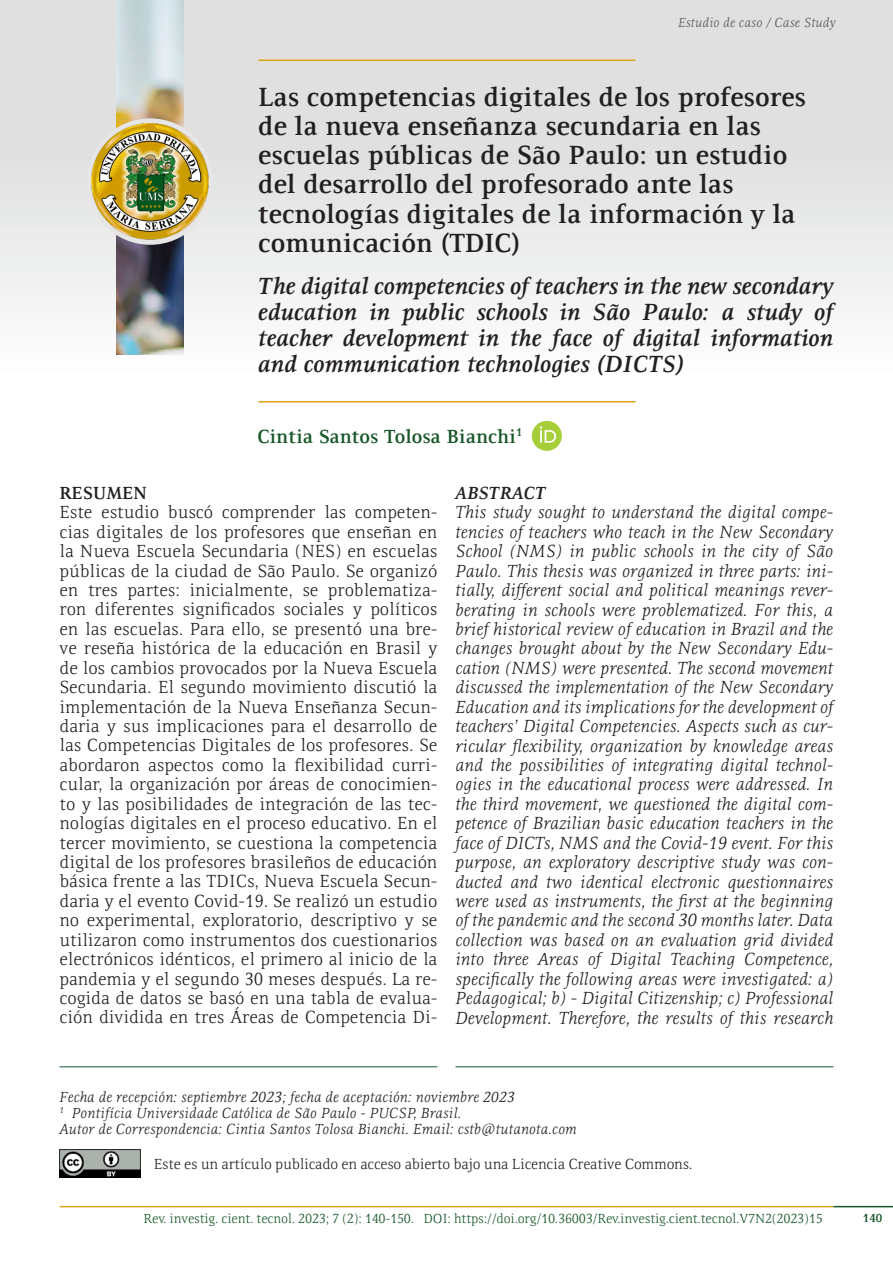
<style>
.page{position:relative;width:893px;height:1263px;background:#fff}
.page>*{position:absolute;margin:0;border:0;box-sizing:border-box;transform-origin:0 0}
.t1{font:700 27px/29.1px "Resavska ITC Std";color:#231f20}
.t2{font:italic 700 24px/26px "Resavska ITC Std";color:#231f20;text-align:justify}
.t3{font:700 19.5px "Resavska ITC Std";color:#175729}
.Normal_Inglés{font:italic 300 18px/19.4px "Resavska ITC Std";letter-spacing:-.01em;color:#231f20;text-align:justify}
.t4{font:300 18px/19.5px "Resavska ITC Std";letter-spacing:-.01em;color:#231f20;text-align:justify}
.Normal_Inglés-2{font:italic 700 18px "Resavska ITC Std";color:#231f20}
.t5{font:700 18px "Resavska ITC Std";color:#231f20}
.Normal_Inglés-3{font:italic 300 15px "Resavska ITC Std";color:#231f20}
.t6{font:300 15px "Resavska ITC Std";letter-spacing:-.02em;color:#231f20}
.t7{font:300 13.5px "Resavska ITC Std";letter-spacing:-.02em;color:#175729}
.Normal_Inglés-4{font:italic 300 13.5px "Resavska ITC Std";color:#57585a}
.t8{font:700 12px "Resavska ITC Std";color:#175729}
</style>
<div class="page">
<hr style="left:60px;top:1206px;width:773px;height:1px;background:#dca40d">
<hr style="left:833px;top:1206px;width:60px;height:1px;background:#175729">
<div style="left:0;top:0;width:893px;height:425px;background:linear-gradient(to bottom,#d7d8d7,#fefffe)"></div>
<img style="left:117px;top:0;width:67px;height:354px">
<div style="left:87px;top:118px;width:126px;height:127px;background:#e6e6e6;border-radius:50%"></div>
<img style="left:92px;top:123px;width:117px;height:117px">
<hr style="left:258px;top:401px;width:377px;height:1px;background:#dca40d">
<hr style="left:258px;top:60px;width:377px;height:1px;background:#dca40d">
<hr style="left:60px;top:1066px;width:377px;height:1px;background:#175729">
<hr style="left:455px;top:1066px;width:378px;height:1px;background:#175729">
<img style="left:60px;top:1149px;width:81px;height:29px">
<div style="left:532px;top:421px;width:30px;height:30px;background:#a6ce39;border-radius:50%"></div>
<svg style="left:540px;top:426px;width:16px;height:17px"></svg>
<p class="Normal_Inglés-4" style="left:678px;top:15px;width:159px">Estudio de caso / Case Study</p>
<p class="t1" style="left:258px;top:82px;width:549px">Las competencias digitales de los profesores de la nueva enseñanza secundaria en las escuelas públicas de São Paulo: un estudio del desarrollo del profesorado ante las tecnologías digitales de la información y la comunicación (TDIC)</p>
<p class="t2" style="left:258px;top:273px;width:577px">The digital competencies of teachers in the new secondary education in public schools in São Paulo: a study of teacher development in the face of digital information and communication technologies (DICTS)</p>
<p class="t3" style="left:257px;top:425px;width:266px">Cintia Santos Tolosa Bianchi<sup>1</sup></p>
<p class="t5" style="left:60px;top:482px;width:89px">RESUMEN</p>
<p class="t4" style="left:60px;top:503px;width:379px">Este estudio buscó comprender las competen&shy;cias digitales de los profesores que enseñan en la Nueva Escuela Secundaria (NES) en escuelas públicas de la ciudad de São Paulo. Se organizó en tres partes: inicialmente, se problematiza&shy;ron diferentes significados sociales y políticos en las escuelas. Para ello, se presentó una bre&shy;ve reseña histórica de la educación en Brasil y de los cambios provocados por la Nueva Escuela Secundaria. El segundo movimiento discutió la implementación de la Nueva Enseñanza Secun&shy;daria y sus implicaciones para el desarrollo de las Competencias Digitales de los profesores. Se abordaron aspectos como la flexibilidad curri&shy;cular, la organización por áreas de conocimien&shy;to y las posibilidades de integración de las tec&shy;nologías digitales en el proceso educativo. En el tercer movimiento, se cuestiona la competencia digital de los profesores brasileños de educación básica frente a las TDICs, Nueva Escuela Secun&shy;daria y el evento Covid-19. Se realizó un estudio no experimental, exploratorio, descriptivo y se utilizaron como instrumentos dos cuestionarios electrónicos idénticos, el primero al inicio de la pandemia y el segundo 30 meses después. La re&shy;cogida de datos se basó en una tabla de evalua&shy;ción dividida en tres Áreas de Competencia Di-</p>
<p class="Normal_Inglés-2" style="left:455px;top:482px;width:92px">ABSTRACT</p>
<p class="Normal_Inglés" style="left:455px;top:503px;width:379px">This study sought to understand the digital compe&shy;tencies of teachers who teach in the New Secondary School (NMS) in public schools in the city of São Paulo. This thesis was organized in three parts: ini&shy;tially, different social and political meanings rever&shy;berating in schools were problematized. For this, a brief historical review of education in Brazil and the changes brought about by the New Secondary Edu&shy;cation (NMS) were presented. The second movement discussed the implementation of the New Secondary Education and its implications for the development of teachers’ Digital Competencies. Aspects such as cur&shy;ricular flexibility, organization by knowledge areas and the possibilities of integrating digital technol&shy;ogies in the educational process were addressed. In the third movement, we questioned the digital com&shy;petence of Brazilian basic education teachers in the face of DICTs, NMS and the Covid-19 event. For this purpose, an exploratory descriptive study was con&shy;ducted and two identical electronic questionnaires were used as instruments, the first at the beginning of the pandemic and the second 30 months later. Data collection was based on an evaluation grid divided into three Areas of Digital Teaching Competence, specifically the following areas were investigated: a)<br>Pedagogical; b) - Digital Citizenship; c) Professional Development. Therefore, the results of this research</p>
<p class="Normal_Inglés-3" style="left:60px;top:1089px;width:457px">Fecha de recepción: septiembre 2023; fecha de aceptación: noviembre 2023</p>
<p class="Normal_Inglés-3" style="left:60px;top:1105px;width:404px"><sup>1</sup> Pontifícia Universidade Católica de São Paulo - PUCSP, Brasil.</p>
<p class="Normal_Inglés-3" style="left:60px;top:1121px;width:519px">Autor de Correspondencia: Cintia Santos Tolosa Bianchi. Email: cstb@tutanota.com</p>
<p class="t6" style="left:154px;top:1155px;width:540px">Este es un artículo publicado en acceso abierto bajo una Licencia Creative Commons.</p>
<p class="t7" style="left:144px;top:1211px;width:681px">Rev. investig. cient. tecnol. 2023; 7 (2): 140-150. DOI: https://doi.org/10.36003/Rev.investig.cient.tecnol.V7N2(2023)15</p>
<p class="t8" style="left:863px;top:1211px;width:21px">140</p>
</div>
